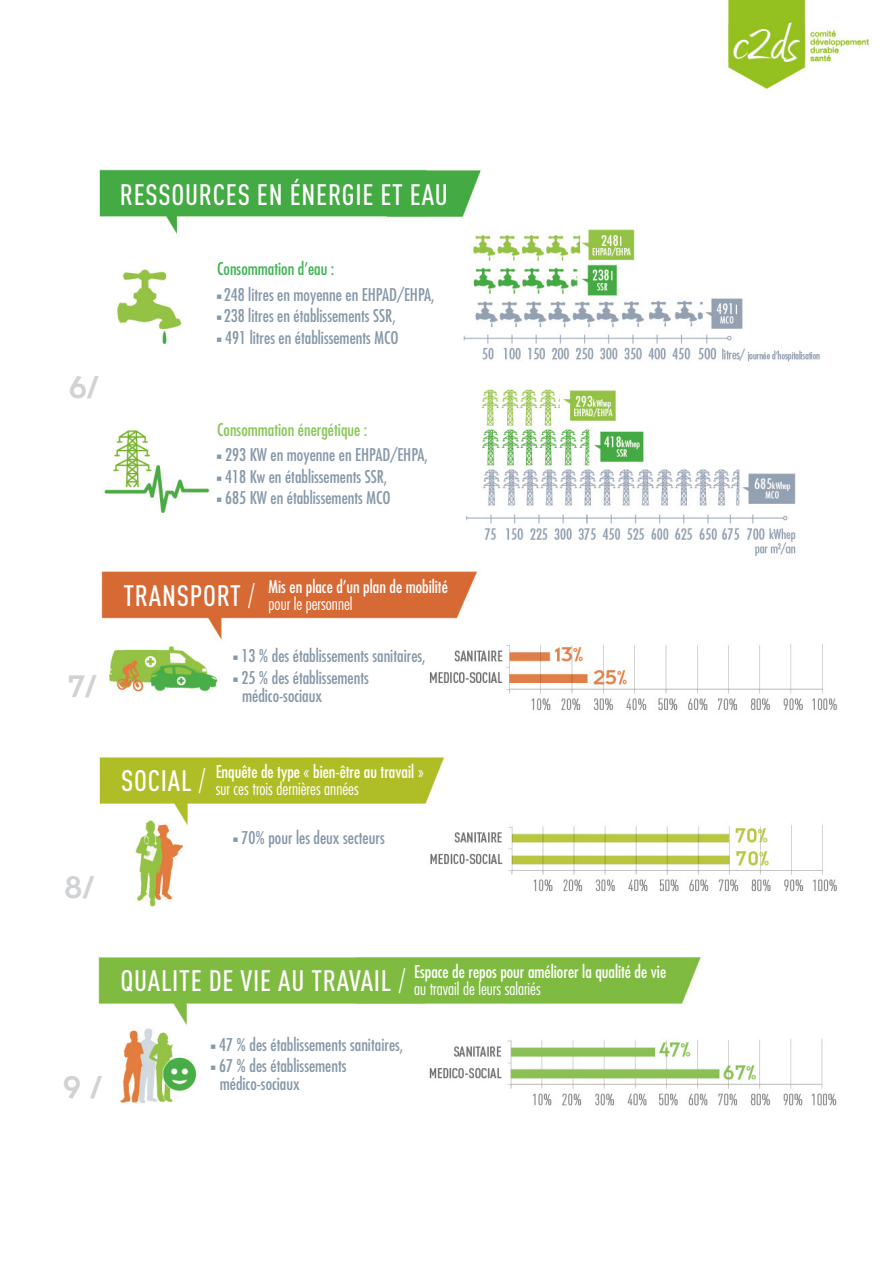
<style>
.page{position:relative;width:893px;height:1263px;background:#fff}
.page>*{position:absolute;margin:0;border:0;box-sizing:border-box;transform-origin:0 0}
.t1{font:34.35px "Insignia LT Std";color:#d1d2d4}
.t2{font:500 29.25px "DIN Cond";letter-spacing:.025em;color:#fff}
.t3{font:condensed 17.1px "Futura";color:#8698a9}
.t4{font:condensed 17.1px "Futura";color:#fff}
.t5{font:300 condensed 17.1px "Futura";color:#fff}
.t6{font:condensed 17.1px "Futura";color:#88c756}
.t7{font:condensed 17.1px "Futura";color:#41b454}
.s1{font-weight:300}
</style>
<div class="page">
<img style="left:98px;top:0;width:771px;height:1106px">
<svg style="left:217px;top:455px;width:5px;height:4px"></svg>
<svg style="left:217px;top:476px;width:5px;height:4px"></svg>
<svg style="left:217px;top:497px;width:5px;height:5px"></svg>
<svg style="left:234px;top:656px;width:4px;height:4px"></svg>
<svg style="left:234px;top:677px;width:4px;height:4px"></svg>
<svg style="left:234px;top:838px;width:4px;height:4px"></svg>
<svg style="left:211px;top:1044px;width:5px;height:5px"></svg>
<svg style="left:211px;top:1066px;width:5px;height:4px"></svg>
<svg style="left:217px;top:294px;width:5px;height:5px"></svg>
<svg style="left:217px;top:316px;width:5px;height:4px"></svg>
<svg style="left:217px;top:337px;width:5px;height:5px"></svg>
<p class="t1" style="left:69px;top:370px;width:31px">6/</p>
<p class="t2" style="left:120px;top:177px;width:330px">RESSOURCES EN ÉNERGIE ET EAU</p>
<p class="t7" style="left:217px;top:259px;width:119px">Consommation d’eau :</p>
<p class="t3" style="left:224px;top:284px;width:213px">248 litres en moyenne en EHPAD/EHPA,</p>
<p class="t3" style="left:224px;top:306px;width:174px">238 litres en établissements SSR,</p>
<p class="t3" style="left:225px;top:327px;width:175px">491 litres en établissements MCO</p>
<p class="t6" style="left:217px;top:419px;width:152px">Consommation énergétique :</p>
<p class="t3" style="left:225px;top:444px;width:204px">293 KW en moyenne en EHPAD/EHPA,</p>
<p class="t3" style="left:225px;top:466px;width:164px">418 Kw en établissements SSR,</p>
<p class="t3" style="left:225px;top:487px;width:167px">685 KW en établissements MCO</p>
<p class="t1" style="left:68px;top:669px;width:30px">7/</p>
<p class="t1" style="left:64px;top:870px;width:32px">8/</p>
<p class="t2" style="left:123px;top:578px;width:133px">TRANSPORT <span class="s1">/</span></p>
<p class="t4" style="left:269px;top:576px;width:181px">Mis en place d’un plan de mobilité</p>
<p class="t5" style="left:269px;top:593px;width:85px">pour le personnel</p>
<p class="t3" style="left:241px;top:646px;width:186px">13 % des établissements sanitaires,</p>
<p class="t3" style="left:241px;top:667px;width:129px">25 % des établissements</p>
<p class="t3" style="left:242px;top:685px;width:82px">médico-sociaux</p>
<p class="t2" style="left:121px;top:764px;width:86px">SOCIAL <span class="s1">/</span></p>
<p class="t4" style="left:216px;top:762px;width:210px">Enquête de type « bien-être au travail »</p>
<p class="t5" style="left:216px;top:779px;width:145px">sur ces trois dernières années</p>
<p class="t3" style="left:241px;top:827px;width:145px">70% pour les deux secteurs</p>
<p class="t1" style="left:63px;top:1070px;width:41px">9 /</p>
<p class="t2" style="left:120px;top:963px;width:286px">QUALITE DE VIE AU TRAVAIL <span class="s1">/</span></p>
<p class="t4" style="left:414px;top:961px;width:253px">Espace de repos pour améliorer la qualité de vie</p>
<p class="t5" style="left:414px;top:979px;width:128px">au travail de leurs salariés</p>
<p class="t3" style="left:219px;top:1034px;width:186px">47 % des établissements sanitaires,</p>
<p class="t3" style="left:219px;top:1055px;width:129px">67 % des établissements</p>
<p class="t3" style="left:220px;top:1073px;width:82px">médico-sociaux</p>
</div>
